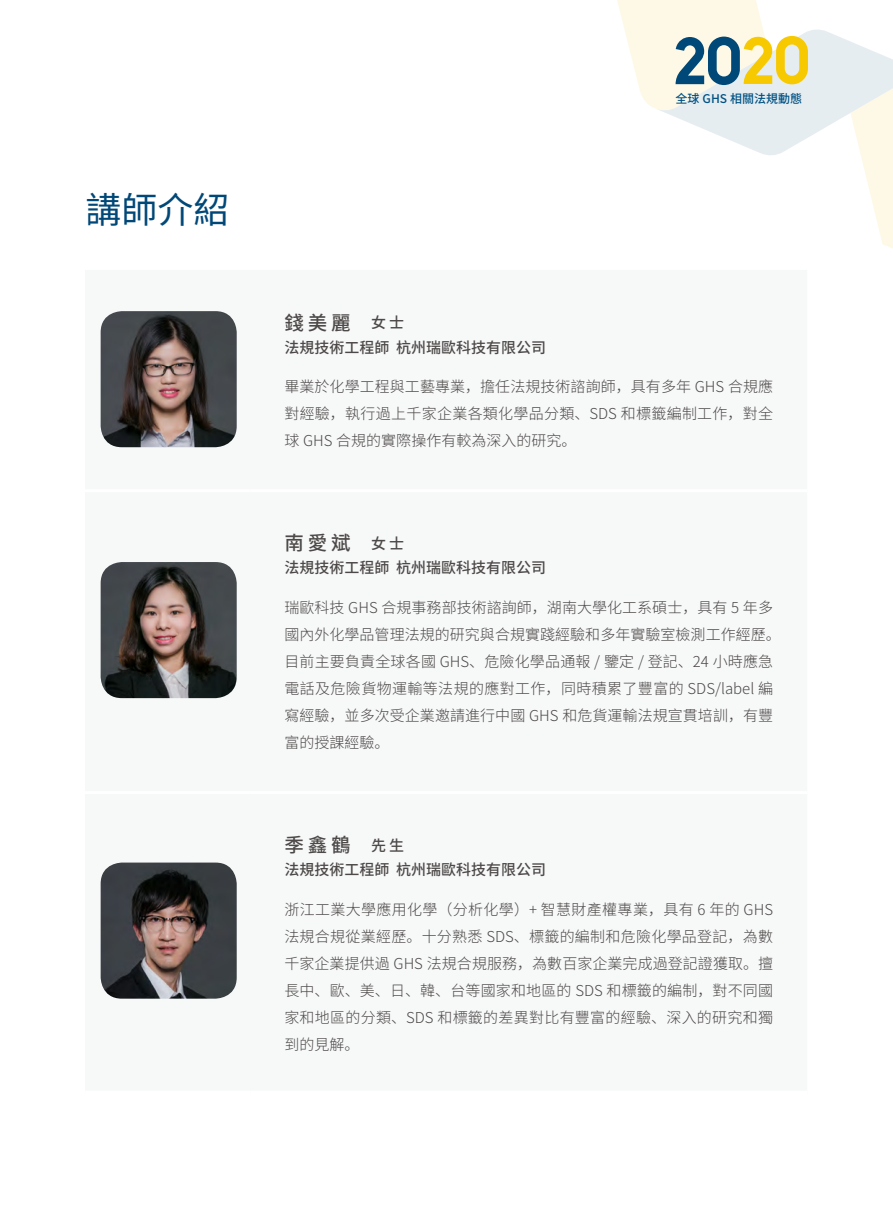
<style>
.page{position:relative;width:893px;height:1212px;background:#fff}
.page>*{position:absolute;margin:0;border:0;box-sizing:border-box;transform-origin:0 0}
.t1{font:36px "Source Han Sans SC";color:#004878}
.t2{font:500 19.5px "Source Han Sans SC";letter-spacing:.2em;color:#4c4948}
.t3{font:300 15px/27px "Source Han Sans SC";letter-spacing:.005em;color:#4c4948;text-align:justify}
.t4{font:500 15px "Source Han Sans SC";color:#4c4948}
.t5{font:500 12px "Source Han Sans SC";color:#005183}
.s1{font-size:15px}
</style>
<div class="page">
<img style="left:101px;top:311px;width:136px;height:136px">
<img style="left:101px;top:562px;width:136px;height:136px">
<img style="left:101px;top:862px;width:136px;height:137px">
<svg style="left:617px;top:0;width:276px;height:249px"></svg>
<h1 class="t1" style="left:85px;top:190px;width:146px">講師介紹</h1>
<p class="t5" style="left:676px;top:92px;width:128px">全球 GHS 相關法規動態</p>
<h2 class="t2" style="left:284px;top:311px;width:121px">錢美麗 <span class="s1">女士</span></h2>
<p class="t4" style="left:284px;top:339px;width:263px">法規技術工程師 杭州瑞歐科技有限公司</p>
<p class="t3" style="left:284px;top:374px;width:490px">畢業於化學工程與工藝專業，擔任法規技術諮詢師，具有多年 GHS 合規應對經驗，執行過上千家企業各類化學品分類、SDS 和標籤編制工作，對全球 GHS 合規的實際操作有較為深入的研究。</p>
<h2 class="t2" style="left:284px;top:532px;width:121px">南愛斌 <span class="s1">女士</span></h2>
<p class="t4" style="left:284px;top:559px;width:263px">法規技術工程師 杭州瑞歐科技有限公司</p>
<p class="t3" style="left:284px;top:594px;width:498px;text-align:left">瑞歐科技 GHS 合規事務部技術諮詢師，湖南大學化工系碩士，具有 5 年多國內外化學品管理法規的研究與合規實踐經驗和多年實驗室檢測工作經歷。目前主要負責全球各國 GHS、危險化學品通報 / 鑒定 / 登記、24 小時應急電話及危險貨物運輸等法規的應對工作，同時積累了豐富的 SDS/label 編寫經驗，並多次受企業邀請進行中國 GHS 和危貨運輸法規宣貫培訓，有豐富的授課經驗。</p>
<h2 class="t2" style="left:284px;top:834px;width:121px">季鑫鶴 <span class="s1">先生</span></h2>
<p class="t4" style="left:284px;top:861px;width:263px">法規技術工程師 杭州瑞歐科技有限公司</p>
<p class="t3" style="left:284px;top:896px;width:490px">浙江工業大學應用化學（分析化學）+ 智慧財產權專業，具有 6 年的 GHS法規合規從業經歷。十分熟悉 SDS、標籤的編制和危險化學品登記，為數千家企業提供過 GHS 法規合規服務，為數百家企業完成過登記證獲取。擅長中、歐、美、日、韓、台等國家和地區的 SDS 和標籤的編制，對不同國家和地區的分類、SDS 和標籤的差異對比有豐富的經驗、深入的研究和獨到的見解。</p>
</div>
